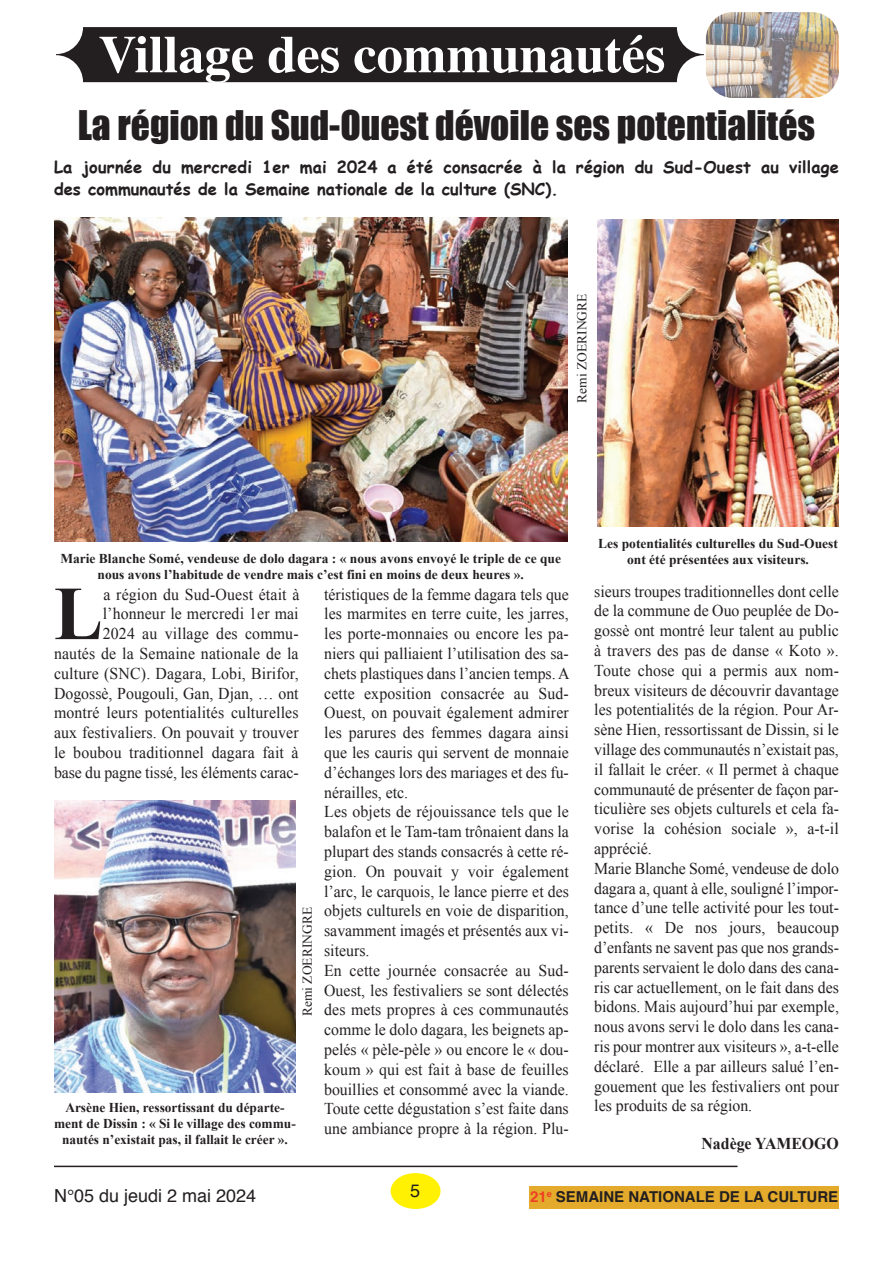
<style>
.page{position:relative;width:893px;height:1263px;background:#fff}
.page>*{position:absolute;margin:0;border:0;box-sizing:border-box;transform-origin:0 0}
.t1{font:700 76.2px "Times New Roman";color:#231f20;scale:.96 1}
.t2{font:700 52.5px "Times";color:#fff}
.t3{font:37.5px "Impact";color:#231f20}
.t4{font:18px "Helvetica";color:#231f20}
.t5{font:16.5px/19.8px "Times New Roman";color:#231f20;scale:.96 1}
.t6{font:700 16.5px/21.3px "Comic Sans MS";letter-spacing:.01em;color:#231f20}
.t7{font:700 16.5px "Times New Roman";color:#231f20;scale:.96 1}
.t8{font:700 15px "Helvetica";color:#231f20}
.t9{font:700 13.5px/16.2px "Times New Roman";color:#231f20;text-align:center}
.t10{font:13.5px "Times New Roman";color:#231f20}
.s1{color:#ef3e25}
</style>
<div class="page">
<img style="left:706px;top:12px;width:133px;height:86px;border-radius:27px">
<div style="left:56px;top:27px;width:648px;height:55px;background:#231f20;border-radius:27px"></div>
<hr style="left:54px;top:1166px;width:683px;height:1px;background:#231f20">
<div style="left:391px;top:1173px;width:50px;height:36px;background:#fff101;border-radius:50%"></div>
<div style="left:529px;top:1187px;width:310px;height:22px;background:#e3aa2b"></div>
<img style="left:54px;top:218px;width:513px;height:323px">
<img style="left:54px;top:800px;width:242px;height:292px">
<img style="left:597px;top:219px;width:242px;height:307px">
<h2 class="t2" style="left:99px;top:33px;width:568px">Village des communautés</h2>
<h3 class="t3" style="left:78px;top:102px;width:739px">La région du Sud-Ouest dévoile ses potentialités</h3>
<p class="t6" style="left:54px;top:156px;width:786px">La journée du mercredi 1er mai 2024 a été consacrée à la région du Sud-Ouest au village des communautés de la Semaine nationale de la culture (SNC).</p>
<p class="t10" style="left:574px;top:403px;width:111px;rotate:-90deg">Remi ZOERINGRE</p>
<p class="t9" style="left:60px;top:550px;width:502px">Marie Blanche Somé, vendeuse de dolo dagara : « nous avons envoyé le triple de ce que nous avons l’habitude de vendre mais c’est fini en moins de deux heures ».</p>
<p class="t9" style="left:598px;top:535px;width:241px">Les potentialités culturelles du Sud-Ouest ont été présentées aux visiteurs.</p>
<p class="t5" style="left:54px;top:584px;width:257px;text-align:right">a région du Sud-Ouest était à l’honneur le mercredi 1er mai<br>2024 au village des commu-<br>nautés de la Semaine nationale de la culture (SNC). Dagara, Lobi, Birifor, Dogossè, Pougouli, Gan, Djan, … ont montré leurs potentialités culturelles aux festivaliers. On pouvait y trouver le boubou traditionnel dagara fait à base du pagne tissé, les éléments carac-</p>
<p class="t5" style="left:324px;top:584px;width:257px">téristiques de la femme dagara tels que les marmites en terre cuite, les jarres, les porte-monnaies ou encore les pa&shy;niers qui palliaient l’utilisation des sa&shy;chets plastiques dans l’ancien temps. A cette exposition consacrée au Sud-Ouest, on pouvait également admirer les parures des femmes dagara ainsi que les cauris qui servent de monnaie d’échanges lors des mariages et des fu&shy;nérailles, etc.<br>Les objets de réjouissance tels que le balafon et le Tam-tam trônaient dans la plupart des stands consacrés à cette ré&shy;gion. On pouvait y voir également l’arc, le carquois, le lance pierre et des objets culturels en voie de disparition, savamment imagés et présentés aux vi&shy;siteurs.<br>En cette journée consacrée au Sud-Ouest, les festivaliers se sont délectés des mets propres à ces communautés comme le dolo dagara, les beignets ap&shy;pelés « pèle-pèle » ou encore le « dou&shy;koum » qui est fait à base de feuilles bouillies et consommé avec la viande.<br>Toute cette dégustation s’est faite dans une ambiance propre à la région. Plu-</p>
<p class="t5" style="left:594px;top:581px;width:256px">sieurs troupes traditionnelles dont celle de la commune de Ouo peuplée de Do&shy;gossè ont montré leur talent au public à travers des pas de danse « Koto ».<br>Toute chose qui a permis aux nom&shy;breux visiteurs de découvrir davantage les potentialités de la région. Pour Ar&shy;sène Hien, ressortissant de Dissin, si le village des communautés n’existait pas, il fallait le créer. « Il permet à chaque communauté de présenter de façon par&shy;ticulière ses objets culturels et cela fa&shy;vorise la cohésion sociale », a-t-il apprécié.<br>Marie Blanche Somé, vendeuse de dolo dagara a, quant à elle, souligné l’impor&shy;tance d’une telle activité pour les tout&shy;petits. « De nos jours, beaucoup d’enfants ne savent pas que nos grands&shy;parents servaient le dolo dans des cana&shy;ris car actuellement, on le fait dans des bidons. Mais aujourd’hui par exemple, nous avons servi le dolo dans les cana&shy;ris pour montrer aux visiteurs », a-t-elle déclaré. Elle a par ailleurs salué l’en&shy;gouement que les festivaliers ont pour les produits de sa région.</p>
<p class="t7" style="left:701px;top:1134px;width:145px">Nadège YAMEOGO</p>
<h1 class="t1" style="left:54px;top:571px;width:52px">L</h1>
<p class="t10" style="left:300px;top:1016px;width:111px;rotate:-90deg">Remi ZOERINGRE</p>
<p class="t9" style="left:54px;top:1099px;width:243px">Arsène Hien, ressortissant du départe&shy;ment de Dissin : « Si le village des commu&shy;nautés n’existait pas, il fallait le créer ».</p>
<p class="t4" style="left:54px;top:1188px;width:204px">N°05 du jeudi 2 mai 2024</p>
<p class="t4" style="left:410px;top:1183px;width:12px">5</p>
<p class="t8" style="left:530px;top:1191px;width:310px"><span class="s1">21</span><sup>e</sup> SEMAINE NATIONALE DE LA CULTURE</p>
</div>
